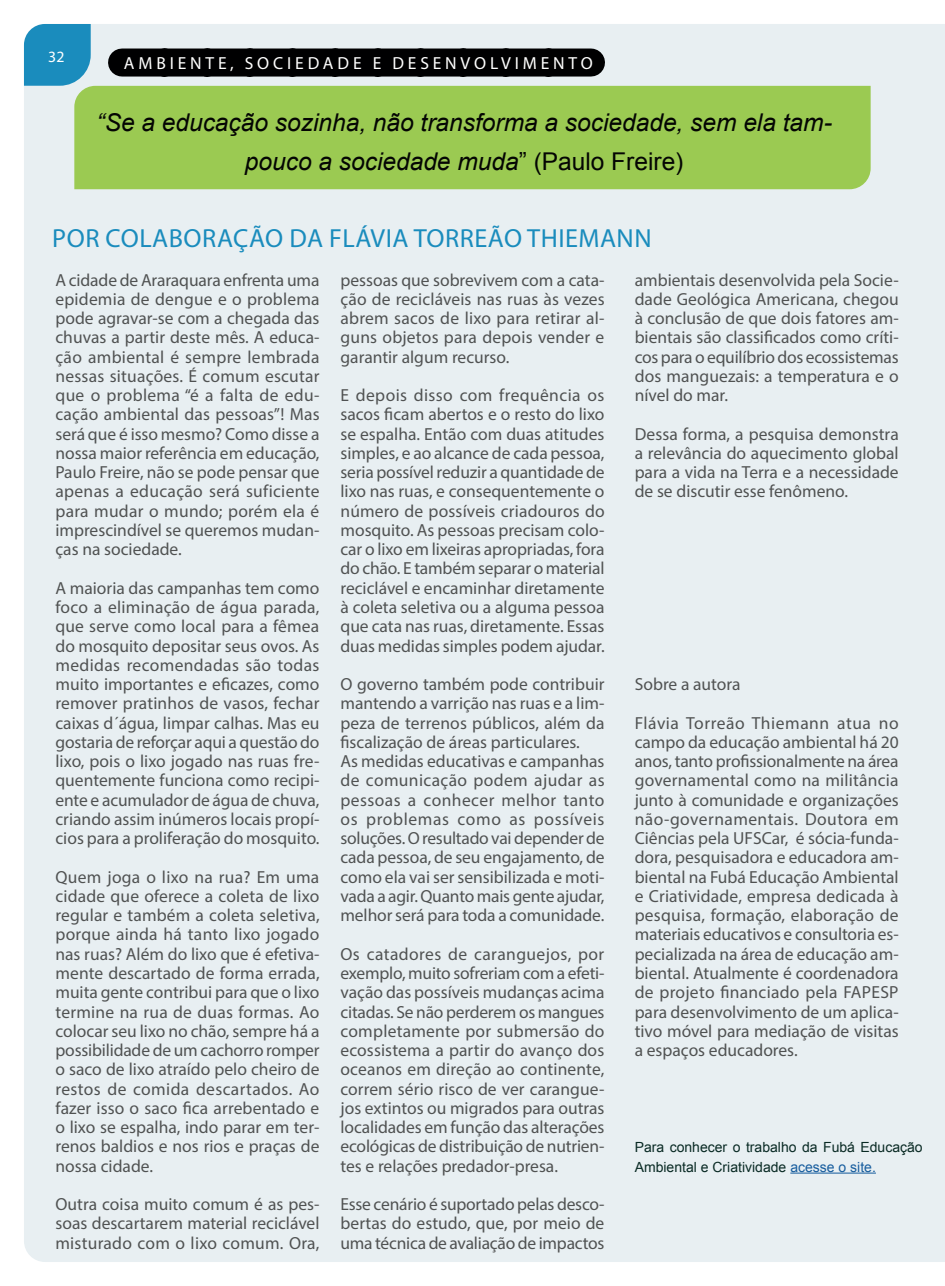
<style>
.page{position:relative;width:945px;height:1286px;background:#fff}
.page>*{position:absolute;margin:0;border:0;box-sizing:border-box;transform-origin:0 0}
.Intro_heading__2{font:26.25px "Myriad Pro";letter-spacing:.02em;color:#1a8cbd}
.Normal_text_small_8p{font:italic 24.5px/38.5px "Arial";color:#040503;text-align:center}
.Normal_text__2{font:17.5px/19.2px "Myriad Pro";color:#505252;text-align:justify}
.Header_Master_page_b{font:17.5px "Myriad Pro";letter-spacing:.22em;color:#fff}
.t1{font:15.75px "Myriad Pro";color:#fff}
.Normal_text_small_8p-2{font:14px/19.2px "Arial";color:#092a24}
.s1{font-style:normal}
.s2{color:#175d9e}
</style>
<div class="page">
<div style="left:24px;top:24px;width:921px;height:1237px;background:#e8eff2"></div>
<hr style="left:790px;top:1172px;width:86px;height:1px;background:#175d9e">
<div style="left:74px;top:86px;width:797px;height:103px;background:#9bca52"></div>
<svg style="left:24px;top:24px;width:67px;height:62px;background:#2b94c1"></svg>
<div style="left:122px;top:48px;width:469px;height:28px;background:#000001"></div>
<p class="t1" style="left:48px;top:47px;width:18px">32</p>
<p class="Header_Master_page_b" style="left:124px;top:52px;width:470px">AMBIENTE, SOCIEDADE E DESENVOLVIMENTO</p>
<p class="Normal_text_small_8p" style="left:97px;top:104px;width:737px">“Se a educação sozinha, não transforma a sociedade, sem ela tam&shy;pouco a sociedade muda<span class="s1">” (Paulo Freire)</span></p>
<p class="Intro_heading__2" style="left:52px;top:222px;width:601px">POR COLABORAÇÃO DA FLÁVIA TORREÃO THIEMANN</p>
<p class="Normal_text__2" style="left:55px;top:270px;width:266px">A cidade de Araraquara enfrenta uma epidemia de dengue e o problema pode agravar-se com a chegada das chuvas a partir deste mês. A educa&shy;ção ambiental é sempre lembrada nessas situações. É comum escutar que o problema “é a falta de edu&shy;cação ambiental das pessoas”! Mas será que é isso mesmo? Como disse a nossa maior referência em educação, Paulo Freire, não se pode pensar que apenas a educação será suficiente para mudar o mundo; porém ela é imprescindível se queremos mudan&shy;ças na sociedade.</p>
<p class="Normal_text__2" style="left:55px;top:578px;width:266px">A maioria das campanhas tem como foco a eliminação de água parada, que serve como local para a fêmea do mosquito depositar seus ovos. As medidas recomendadas são todas muito importantes e eficazes, como remover pratinhos de vasos, fechar caixas d´água, limpar calhas. Mas eu gostaria de reforçar aqui a questão do lixo, pois o lixo jogado nas ruas fre&shy;quentemente funciona como recipi&shy;ente e acumulador de água de chuva, criando assim inúmeros locais propí&shy;cios para a proliferação do mosquito.</p>
<p class="Normal_text__2" style="left:55px;top:866px;width:266px">Quem joga o lixo na rua? Em uma cidade que oferece a coleta de lixo regular e também a coleta seletiva, porque ainda há tanto lixo jogado nas ruas? Além do lixo que é efetiva&shy;mente descartado de forma errada, muita gente contribui para que o lixo termine na rua de duas formas. Ao colocar seu lixo no chão, sempre há a possibilidade de um cachorro romper o saco de lixo atraído pelo cheiro de restos de comida descartados. Ao fazer isso o saco fica arrebentado e o lixo se espalha, indo parar em ter&shy;renos baldios e nos rios e praças de nossa cidade.</p>
<p class="Normal_text__2" style="left:55px;top:1194px;width:266px">Outra coisa muito comum é as pes&shy;soas descartarem material reciclável misturado com o lixo comum. Ora,</p>
<p class="Normal_text__2" style="left:340px;top:270px;width:266px">pessoas que sobrevivem com a cata&shy;ção de recicláveis nas ruas às vezes abrem sacos de lixo para retirar al&shy;guns objetos para depois vender e garantir algum recurso.</p>
<p class="Normal_text__2" style="left:340px;top:385px;width:266px">E depois disso com frequência os sacos ficam abertos e o resto do lixo se espalha. Então com duas atitudes simples, e ao alcance de cada pessoa, seria possível reduzir a quantidade de lixo nas ruas, e consequentemente o número de possíveis criadouros do mosquito. As pessoas precisam colo&shy;car o lixo em lixeiras apropriadas, fora do chão. E também separar o material reciclável e encaminhar diretamente à coleta seletiva ou a alguma pessoa que cata nas ruas, diretamente. Essas duas medidas simples podem ajudar.</p>
<p class="Normal_text__2" style="left:340px;top:674px;width:266px">O governo também pode contribuir mantendo a varrição nas ruas e a lim&shy;peza de terrenos públicos, além da fiscalização de áreas particulares.</p>
<p class="Normal_text__2" style="left:340px;top:751px;width:266px">As medidas educativas e campanhas de comunicação podem ajudar as pessoas a conhecer melhor tanto os problemas como as possíveis soluções. O resultado vai depender de cada pessoa, de seu engajamento, de como ela vai ser sensibilizada e moti&shy;vada a agir. Quanto mais gente ajudar, melhor será para toda a comunidade.</p>
<p class="Normal_text__2" style="left:340px;top:943px;width:266px">Os catadores de caranguejos, por exemplo, muito sofreriam com a efeti&shy;vação das possíveis mudanças acima citadas. Se não perderem os mangues completamente por submersão do ecossistema a partir do avanço dos oceanos em direção ao continente, correm sério risco de ver carangue&shy;jos extintos ou migrados para outras localidades em função das alterações ecológicas de distribuição de nutrien&shy;tes e relações predador-presa.</p>
<p class="Normal_text__2" style="left:340px;top:1194px;width:266px">Esse cenário é suportado pelas desco&shy;bertas do estudo, que, por meio de uma técnica de avaliação de impactos</p>
<p class="Normal_text__2" style="left:635px;top:270px;width:266px">ambientais desenvolvida pela Socie&shy;dade Geológica Americana, chegou à conclusão de que dois fatores am&shy;bientais são classificados como críti&shy;cos para o equilíbrio dos ecossistemas dos manguezais: a temperatura e o nível do mar.</p>
<p class="Normal_text__2" style="left:635px;top:424px;width:266px">Dessa forma, a pesquisa demonstra a relevância do aquecimento global para a vida na Terra e a necessidade de se discutir esse fenômeno.</p>
<p class="Normal_text__2" style="left:635px;top:674px;width:107px">Sobre a autora</p>
<p class="Normal_text__2" style="left:635px;top:712px;width:266px">Flávia Torreão Thiemann atua no campo da educação ambiental há 20 anos, tanto profissionalmente na área governamental como na militância junto à comunidade e organizações não-governamentais. Doutora em Ciências pela UFSCar, é sócia-funda&shy;dora, pesquisadora e educadora am&shy;biental na Fubá Educação Ambiental e Criatividade, empresa dedicada à pesquisa, formação, elaboração de materiais educativos e consultoria es&shy;pecializada na área de educação am&shy;biental. Atualmente é coordenadora de projeto financiado pela FAPESP para desenvolvimento de um aplica&shy;tivo móvel para mediação de visitas a espaços educadores.</p>
<p class="Normal_text_small_8p-2" style="left:635px;top:1137px;width:290px">Para conhecer o trabalho da Fubá Educação<br>Ambiental e Criatividade <span class="s2">acesse o site.</span></p>
</div>
